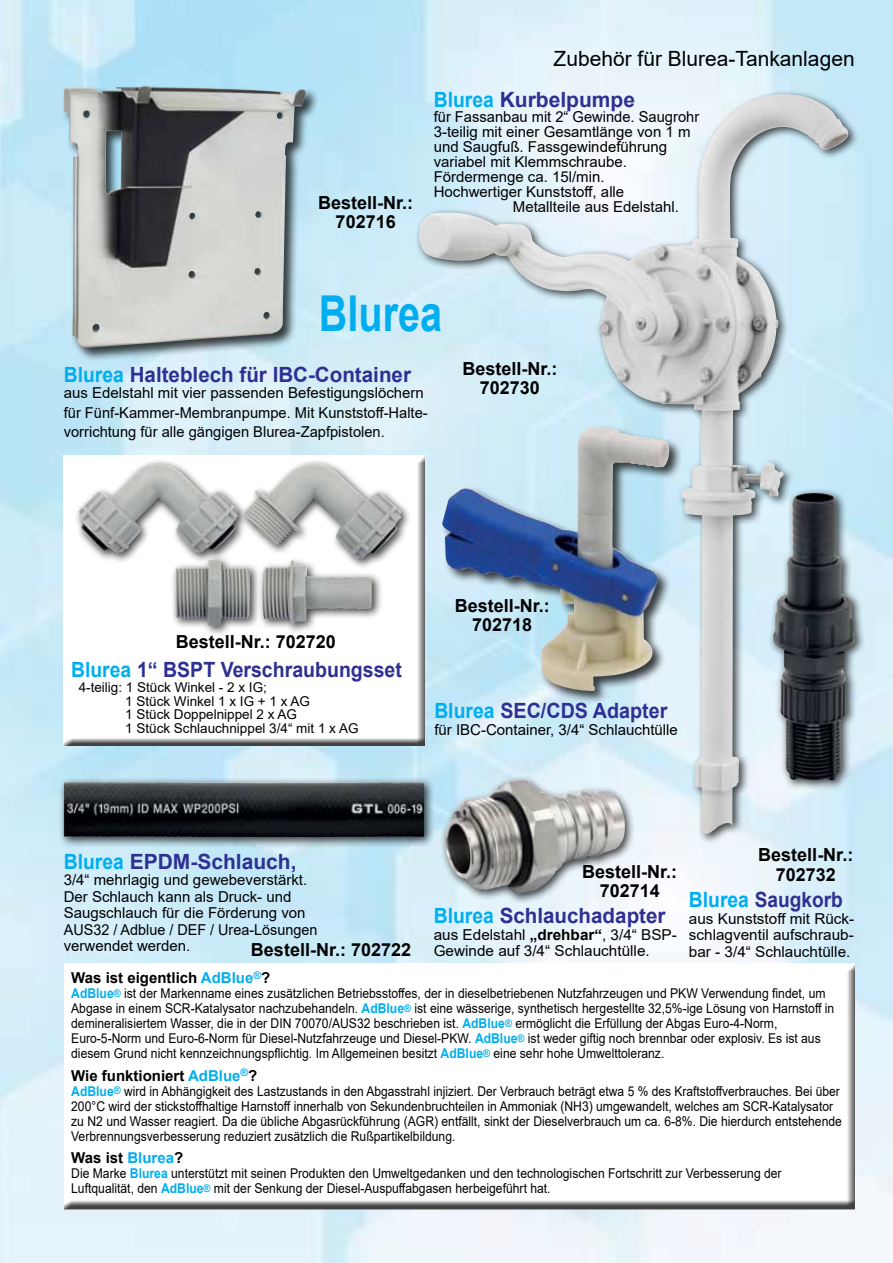
<style>
.page{position:relative;width:893px;height:1263px;background:#fff}
.page>*{position:absolute;margin:0;border:0;box-sizing:border-box;transform-origin:0 0}
.t1{font:700 49.5px "Arial";color:#00aeef;scale:.8 1}
.t2{font:700 21px "Arial";color:#2e3092}
.t3{font:700 21px "Arial";color:#2e3092;scale:.93 1}
.t4{font:21px "Arial";color:#000}
.t5{font:700 21px "Arial";color:#2e3092;scale:.94 1}
.t6{font:700 21px "Arial";color:#2e3092;scale:.91 1}
.t7{font:700 18px/19.5px "Arial";color:#000;text-align:center}
.t8{font:15px/16.5px "Arial";color:#000}
.t9{font:700 15px "Arial";color:#000}
.t10{font:13.5px/15px "Arial";color:#000;scale:.9 1}
.t11{font:13.5px/15px "Arial";color:#000;scale:.89 1}
.t12{font:13.5px/13.5px "Arial";color:#000}
.s1{color:#00aeef}
.s2{font-weight:700}
.s3{font-weight:700;color:#00aeef}
.s4{font-weight:700;font-size:10.5px;color:#00aeef}
</style>
<div class="page">
<div style="left:414px;top:89px;width:445px;height:755px;background:#000;opacity:.75"></div>
<img style="left:419px;top:94px;width:362px;height:741px">
<div style="left:62px;top:83px;width:258px;height:278px;background:#000;opacity:.75"></div>
<img style="left:64px;top:85px;width:242px;height:263px">
<div style="left:61px;top:455px;width:365px;height:292px;background:#000;opacity:.75"></div>
<div style="left:74px;top:459px;width:175px;height:105px;background:#000;opacity:.75"></div>
<img style="left:79px;top:464px;width:159px;height:89px">
<div style="left:238px;top:459px;width:174px;height:110px;background:#000;opacity:.75"></div>
<img style="left:242px;top:463px;width:110px;height:92px">
<div style="left:170px;top:555px;width:91px;height:82px;background:#000;opacity:.75"></div>
<img style="left:175px;top:560px;width:75px;height:66px">
<div style="left:257px;top:556px;width:126px;height:80px;background:#000;opacity:.75"></div>
<img style="left:262px;top:560px;width:110px;height:65px">
<div style="left:55px;top:955px;width:801px;height:254px;background:#fff;opacity:.75"></div>
<div style="left:59px;top:963px;width:797px;height:246px;background:#fff"></div>
<div style="left:441px;top:425px;width:242px;height:280px;background:#000;opacity:.75"></div>
<img style="left:442px;top:427px;width:216px;height:264px">
<div style="left:59px;top:777px;width:376px;height:71px;background:#000;opacity:.75"></div>
<img style="left:64px;top:782px;width:205px;height:55px">
<div style="left:440px;top:774px;width:196px;height:130px;background:#000;opacity:.75"></div>
<img style="left:445px;top:779px;width:180px;height:115px">
<div style="left:768px;top:488px;width:98px;height:303px;background:#000;opacity:.75"></div>
<img style="left:773px;top:493px;width:68px;height:287px">
<h2 class="t4" style="left:553px;top:44px;width:303px">Zubehör für Blurea-Tankanlagen</h2>
<h2 class="t2" style="left:434px;top:84px;width:203px"><span class="s1">Blurea</span> Kurbelpumpe</h2>
<p class="t8" style="left:434px;top:109px;width:267px;line-height:15px">für Fassanbau mit 2“ Gewinde. Saugrohr 3-teilig mit einer Gesamtlänge von 1 m und Saugfuß. Fassgewindeführung variabel mit Klemmschraube.<br>Fördermenge ca. 15l/min.<br>Hochwertiger Kunststoff, alle</p>
<h3 class="t7" style="left:318px;top:193px;width:97px">Bestell-Nr.:</h3>
<p class="t8" style="left:513px;top:198px;width:167px">Metallteile aus Edelstahl.</p>
<h3 class="t7" style="left:336px;top:212px;width:62px">702716</h3>
<h1 class="t1" style="left:319px;top:278px;width:156px">Blurea</h1>
<h2 class="t2" style="left:64px;top:360px;width:349px"><span class="s1">Blurea</span> Halteblech für IBC-Container</h2>
<p class="t8" style="left:64px;top:383px;width:366px;line-height:19.5px">aus Edelstahl mit vier passenden Befestigungslöchern für Fünf-Kammer-Membranpumpe. Mit Kunststoff-Halte&shy;vorrichtung für alle gängigen Blurea-Zapfpistolen.</p>
<h3 class="t7" style="left:462px;top:359px;width:97px">Bestell-Nr.:<br>702730</h3>
<h3 class="t7" style="left:176px;top:632px;width:162px">Bestell-Nr.: 702720</h3>
<h3 class="t7" style="left:455px;top:596px;width:97px">Bestell-Nr.:<br>702718</h3>
<h2 class="t3" style="left:71px;top:655px;width:357px"><span class="s1">Blurea</span> 1“ BSPT Verschraubungsset</h2>
<p class="t12" style="left:125px;top:681px;width:235px;text-indent:-46px">4-teilig: 1 Stück Winkel - 2 x IG;<br>1 Stück Winkel 1 x IG + 1 x AG<br>1 Stück Doppelnippel 2 x AG<br>1 Stück Schlauchnippel 3/4“ mit 1 x AG</p>
<h2 class="t5" style="left:434px;top:696px;width:249px"><span class="s1">Blurea</span> SEC/CDS Adapter</h2>
<p class="t8" style="left:434px;top:721px;width:245px">für IBC-Container, 3/4“ Schlauchtülle</p>
<h2 class="t2" style="left:64px;top:847px;width:234px"><span class="s1">Blurea</span> EPDM-Schlauch,</h2>
<p class="t8" style="left:64px;top:872px;width:255px">3/4“ mehrlagig und gewebeverstärkt.<br>Der Schlauch kann als Druck- und<br>Saugschlauch für die Förderung von<br>AUS32 / Adblue / DEF / Urea-Lösungen verwendet werden.</p>
<h3 class="t7" style="left:251px;top:940px;width:162px">Bestell-Nr.: 702722</h3>
<h3 class="t7" style="left:582px;top:862px;width:97px">Bestell-Nr.:<br>702714</h3>
<h2 class="t2" style="left:434px;top:901px;width:233px"><span class="s1">Blurea</span> Schlauchadapter</h2>
<p class="t8" style="left:434px;top:926px;width:245px">aus Edelstahl <span class="s2">„drehbar“</span>, 3/4“ BSP-<br>Gewinde auf 3/4“ Schlauchtülle.</p>
<h3 class="t7" style="left:758px;top:845px;width:97px">Bestell-Nr.:<br>702732</h3>
<h2 class="t6" style="left:689px;top:885px;width:171px"><span class="s1">Blurea</span> Saugkorb</h2>
<p class="t8" style="left:689px;top:910px;width:167px;text-align:justify">aus Kunststoff mit Rück&shy;schlagventil aufschraub&shy;bar - 3/4“ Schlauchtülle.</p>
<p class="t9" style="left:71px;top:967px;width:201px">Was ist eigentlich <span class="s1">AdBlue</span><sup>®</sup>?</p>
<p class="t10" style="left:71px;top:986px;width:849px"><span class="s3">AdBlue</span><span class="s4">®</span> ist der Markenname eines zusätzlichen Betriebsstoffes, der in dieselbetriebenen Nutzfahrzeugen und PKW Verwendung findet, um Abgase in einem SCR-Katalysator nachzubehandeln. <span class="s3">AdBlue</span><span class="s4">®</span> ist eine wässerige, synthetisch hergestellte 32,5%-ige Lösung von Harnstoff in demineralisiertem Wasser, die in der DIN 70070/AUS32 beschrieben ist. <span class="s3">AdBlue</span><span class="s4">®</span> ermöglicht die Erfüllung der Abgas Euro-4-Norm, Euro-5-Norm und Euro-6-Norm für Diesel-Nutzfahrzeuge und Diesel-PKW. <span class="s3">AdBlue</span><span class="s4">®</span> ist weder giftig noch brennbar oder explosiv. Es ist aus diesem Grund nicht kennzeichnungspflichtig. Im Allgemeinen besitzt <span class="s3">AdBlue</span><span class="s4">®</span> eine sehr hohe Umwelttoleranz.</p>
<p class="t9" style="left:71px;top:1065px;width:188px">Wie funktioniert <span class="s1">AdBlue</span><sup>®</sup>?</p>
<p class="t11" style="left:71px;top:1083px;width:867px"><span class="s3">AdBlue</span><span class="s4">®</span> wird in Abhängigkeit des Lastzustands in den Abgasstrahl injiziert. Der Verbrauch beträgt etwa 5 % des Kraftstoffverbrauches. Bei über 200°C wird der stickstoffhaltige Harnstoff innerhalb von Sekundenbruchteilen in Ammoniak (NH3) umgewandelt, welches am SCR-Katalysator zu N2 und Wasser reagiert. Da die übliche Abgasrückführung (AGR) entfällt, sinkt der Dieselverbrauch um ca. 6-8%. Die hierdurch entstehende Verbrennungsverbesserung reduziert zusätzlich die Rußpartikelbildung.</p>
<p class="t9" style="left:71px;top:1147px;width:113px">Was ist <span class="s1">Blurea</span>?</p>
<p class="t10" style="left:71px;top:1166px;width:791px">Die Marke <span class="s3">Blurea</span> unterstützt mit seinen Produkten den Umweltgedanken und den technologischen Fortschritt zur Verbesserung der<br>Luftqualität, den <span class="s3">AdBlue</span><span class="s4">®</span> mit der Senkung der Diesel-Auspuffabgasen herbeigeführt hat.</p>
</div>
